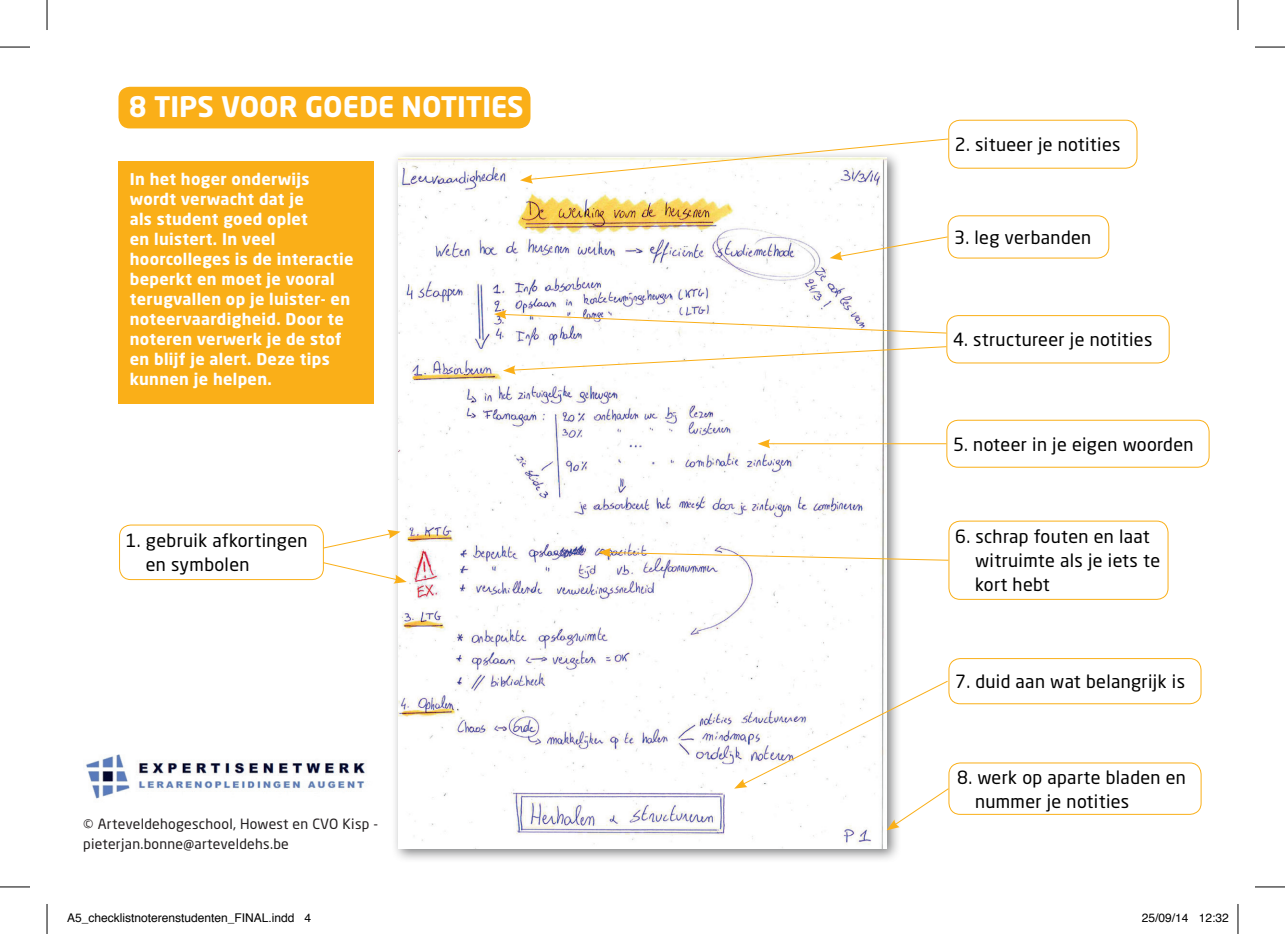
<style>
.page{position:relative;width:1285px;height:934px;background:#fff}
.page>*{position:absolute;margin:0;border:0;box-sizing:border-box;transform-origin:0 0}
.t1{font:700 28px "Neo Sans Pro";color:#fff}
.t2{font:18px/24px "Neo Sans Pro";letter-spacing:.02em;color:#000}
.t3{font:700 16px/20px "Neo Sans Pro";letter-spacing:.02em;color:#fff}
.t4{font:14px/20px "Neo Sans Pro";letter-spacing:.02em;color:#231f20}
.t5{font:12px "Helvetica";color:#000}
</style>
<div class="page">
<div style="left:118px;top:87px;width:412px;height:41px;background:#faaf18;border-radius:11px"></div>
<div style="left:391px;top:150px;width:510px;height:712px;background:#57585a;opacity:.75"></div>
<img style="left:398px;top:157px;width:488px;height:690px">
<div style="left:948px;top:120px;width:189px;height:49px;border:1px solid #faaf18;border-radius:11px"></div>
<div style="left:946px;top:315px;width:223px;height:48px;border:1px solid #faaf18;border-radius:11px"></div>
<div style="left:119px;top:524px;width:205px;height:56px;border:1px solid #faaf18;border-radius:11px"></div>
<div style="left:947px;top:215px;width:162px;height:43px;border:1px solid #faaf18;border-radius:11px"></div>
<div style="left:946px;top:419px;width:263px;height:48px;border:1px solid #faaf18;border-radius:11px"></div>
<div style="left:948px;top:520px;width:220px;height:79px;border:1px solid #faaf18;border-radius:11px"></div>
<div style="left:948px;top:762px;width:253px;height:52px;border:1px solid #faaf18;border-radius:11px"></div>
<img style="left:85px;top:754px;width:281px;height:45px">
<svg style="left:322px;top:529px;width:78px;height:20px"></svg>
<svg style="left:322px;top:561px;width:85px;height:22px"></svg>
<div style="left:948px;top:657px;width:253px;height:47px;border:1px solid #faaf18;border-radius:11px"></div>
<div style="left:118px;top:161px;width:256px;height:242px;background:#faaf18"></div>
<svg style="left:520px;top:138px;width:429px;height:46px"></svg>
<svg style="left:829px;top:236px;width:119px;height:24px"></svg>
<svg style="left:494px;top:310px;width:453px;height:24px"></svg>
<svg style="left:503px;top:345px;width:444px;height:29px"></svg>
<hr style="left:767px;top:443px;width:179px;height:1px;background:#faaf18">
<svg style="left:757px;top:439px;width:13px;height:9px"></svg>
<svg style="left:598px;top:547px;width:351px;height:14px"></svg>
<svg style="left:734px;top:679px;width:216px;height:151px"></svg>
<hr style="left:0;top:47px;width:30px;height:1px;background:#000">
<hr style="left:1255px;top:47px;width:30px;height:1px;background:#000">
<hr style="left:0;top:886px;width:30px;height:1px;background:#000">
<hr style="left:1255px;top:886px;width:30px;height:1px;background:#000">
<hr style="left:47px;top:0;width:1px;height:30px;background:#000">
<hr style="left:47px;top:903px;width:1px;height:30px;background:#000">
<hr style="left:1237px;top:0;width:1px;height:30px;background:#000">
<hr style="left:1237px;top:903px;width:1px;height:30px;background:#000">
<p class="t1" style="left:129px;top:89px;width:396px">8 TIPS VOOR GOEDE NOTITIES</p>
<p class="t3" style="left:130px;top:168px;width:225px">In het hoger onderwijs wordt verwacht dat je<br>als student goed oplet<br>en luistert. In veel hoorcolleges is de interactie beperkt en moet je vooral terugvallen op je luister- en noteervaardigheid. Door te noteren verwerk je de stof en blijf je alert. Deze tips kunnen je helpen.</p>
<p class="t2" style="left:146px;top:528px;width:163px;text-indent:-20px">1. gebruik afkortingen en symbolen</p>
<p class="t4" style="left:83px;top:813px;width:296px">© Arteveldehogeschool, Howest en CVO Kisp - pieterjan.bonne@arteveldehs.be</p>
<p class="t2" style="left:955px;top:132px;width:167px">2. situeer je notities</p>
<p class="t2" style="left:954px;top:225px;width:139px">3. leg verbanden</p>
<p class="t2" style="left:953px;top:327px;width:201px">4. structureer je notities</p>
<p class="t2" style="left:953px;top:431px;width:242px">5. noteer in je eigen woorden</p>
<p class="t2" style="left:975px;top:524px;width:187px;text-indent:-20px">6. schrap fouten en laat witruimte als je iets te</p>
<p class="t2" style="left:975px;top:572px;width:76px">kort hebt</p>
<p class="t2" style="left:955px;top:669px;width:231px">7. duid aan wat belangrijk is</p>
<p class="t2" style="left:975px;top:764px;width:212px;text-indent:-18px">8. werk op aparte bladen en nummer je notities</p>
<p class="t5" style="left:67px;top:908px;width:246px">A5_checklistnoterenstudenten_FINAL.indd 4</p>
<p class="t5" style="left:1142px;top:908px;width:88px">25/09/14 12:32</p>
</div>
